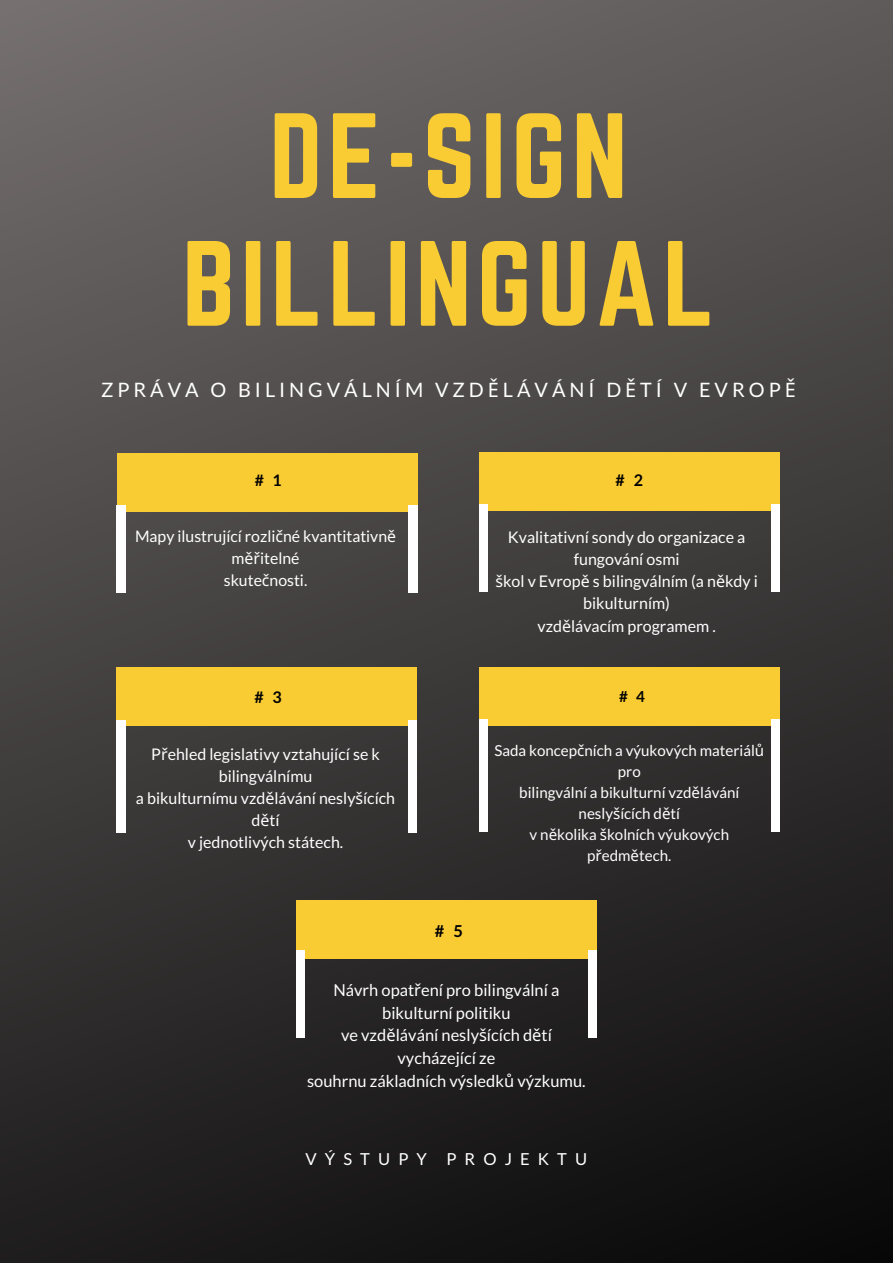
<style>
.page{position:relative;width:893px;height:1263px;background:#fff}
.page>*{position:absolute;margin:0;border:0;box-sizing:border-box;transform-origin:0 0}
.t1{font:105.9px/127.7px "Norwester";letter-spacing:.05em;color:#facc33;text-align:center}
.t2{font:19.88px "Lato";letter-spacing:.2em;color:#fff}
.t3{font:16.58px "Lato";letter-spacing:.49em;color:#fff}
.t4{font:16.42px/22.7px "Lato";color:#fff;text-align:center}
.t5{font:700 16.42px "Lato";color:#000}
.t6{font:16.05px/22.2px "Lato";color:#fff;text-align:center}
.t7{font:700 16.05px "Lato";color:#000}
.t8{font:15.98px/22.1px "Lato";color:#fff;text-align:center}
.t9{font:700 15.98px "Lato";color:#000}
.t10{font:15.83px/21.9px "Lato";color:#fff;text-align:center}
.t11{font:700 15.83px "Lato";color:#000}
.t12{font:15.15px/20.9px "Lato";color:#fff;text-align:center}
.t13{font:700 15.15px "Lato";color:#000}
.s1{font-family:"Noto Sans"}
</style>
<div class="page">
<img style="left:0;top:0;width:893px;height:1263px">
<div style="left:117px;top:453px;width:300px;height:58px;background:#facc33"></div>
<div style="left:409px;top:505px;width:8px;height:87px;background:#fff"></div>
<div style="left:117px;top:505px;width:8px;height:87px;background:#fff"></div>
<div style="left:479px;top:452px;width:300px;height:58px;background:#facc33"></div>
<div style="left:771px;top:505px;width:8px;height:86px;background:#fff"></div>
<div style="left:479px;top:505px;width:9px;height:86px;background:#fff"></div>
<div style="left:479px;top:667px;width:300px;height:58px;background:#facc33"></div>
<div style="left:771px;top:719px;width:8px;height:112px;background:#fff"></div>
<div style="left:479px;top:719px;width:9px;height:112px;background:#fff"></div>
<div style="left:117px;top:668px;width:300px;height:58px;background:#facc33"></div>
<div style="left:408px;top:720px;width:9px;height:112px;background:#fff"></div>
<div style="left:117px;top:720px;width:8px;height:112px;background:#fff"></div>
<div style="left:296px;top:900px;width:300px;height:58px;background:#facc33"></div>
<div style="left:588px;top:950px;width:8px;height:87px;background:#fff"></div>
<div style="left:296px;top:950px;width:9px;height:87px;background:#fff"></div>
<p class="t1" style="left:182px;top:97px;width:534px">DE-SIGN<br>BILLINGUAL</p>
<p class="t2" style="left:101px;top:377px;width:696px">ZPRÁVA O BILINGVÁLNÍM VZD<span class="s1">Ě</span>LÁVÁNÍ D<span class="s1">Ě</span>TÍ V EVROP<span class="s1">Ě</span></p>
<p class="t11" style="left:255px;top:470px;width:29px"># 1</p>
<p class="t7" style="left:615px;top:470px;width:29px"># 2</p>
<p class="t10" style="left:135px;top:525px;width:263px">Mapy ilustrující rozli<span class="s1">č</span>né kvantitativn<span class="s1">ě </span>m<span class="s1">ěř</span>itelné</p>
<p class="t10" style="left:224px;top:569px;width:85px">skute<span class="s1">č</span>nosti.</p>
<p class="t6" style="left:508px;top:525px;width:239px">Kvalitativní sondy do organizace a fungování osmi</p>
<p class="t6" style="left:495px;top:570px;width:264px"><span class="s1">š</span>kol v Evrop<span class="s1">ě</span> s bilingválním (a n<span class="s1">ě</span>kdy i bikulturním)</p>
<p class="t6" style="left:537px;top:614px;width:180px">vzd<span class="s1">ě</span>lávacím programem .</p>
<p class="t9" style="left:254px;top:687px;width:29px"># 3</p>
<p class="t13" style="left:619px;top:687px;width:27px"># 4</p>
<p class="t8" style="left:151px;top:742px;width:230px">P<span class="s1">ř</span>ehled legislativy vztahující se k bilingválnímu</p>
<p class="t8" style="left:136px;top:787px;width:261px">a bikulturnímu vzd<span class="s1">ě</span>lávání nesly<span class="s1">š</span>ících d<span class="s1">ě</span>tí</p>
<p class="t8" style="left:188px;top:831px;width:157px">v jednotlivých státech.</p>
<p class="t12" style="left:494px;top:739px;width:271px">Sada koncep<span class="s1">č</span>ních a výukových materiál<span class="s1">ů </span>pro</p>
<p class="t12" style="left:519px;top:781px;width:222px">bilingvální a bikulturní vzd<span class="s1">ě</span>lávání nesly<span class="s1">š</span>ících d<span class="s1">ě</span>tí</p>
<p class="t12" style="left:529px;top:823px;width:201px">v n<span class="s1">ě</span>kolika <span class="s1">š</span>kolních výukových p<span class="s1">ř</span>edm<span class="s1">ě</span>tech.</p>
<p class="t5" style="left:435px;top:921px;width:30px"># 5</p>
<p class="t4" style="left:333px;top:978px;width:227px">Návrh opat<span class="s1">ř</span>ení pro bilingvální a bikulturní politiku</p>
<p class="t4" style="left:341px;top:1023px;width:212px">ve vzd<span class="s1">ě</span>lávání nesly<span class="s1">š</span>ících d<span class="s1">ě</span>tí vycházející ze</p>
<p class="t4" style="left:307px;top:1069px;width:280px">souhrnu základních výsledk<span class="s1">ů</span> výzkumu.</p>
<p class="t3" style="left:305px;top:1148px;width:283px">VÝSTUPY PROJEKTU</p>
</div>
